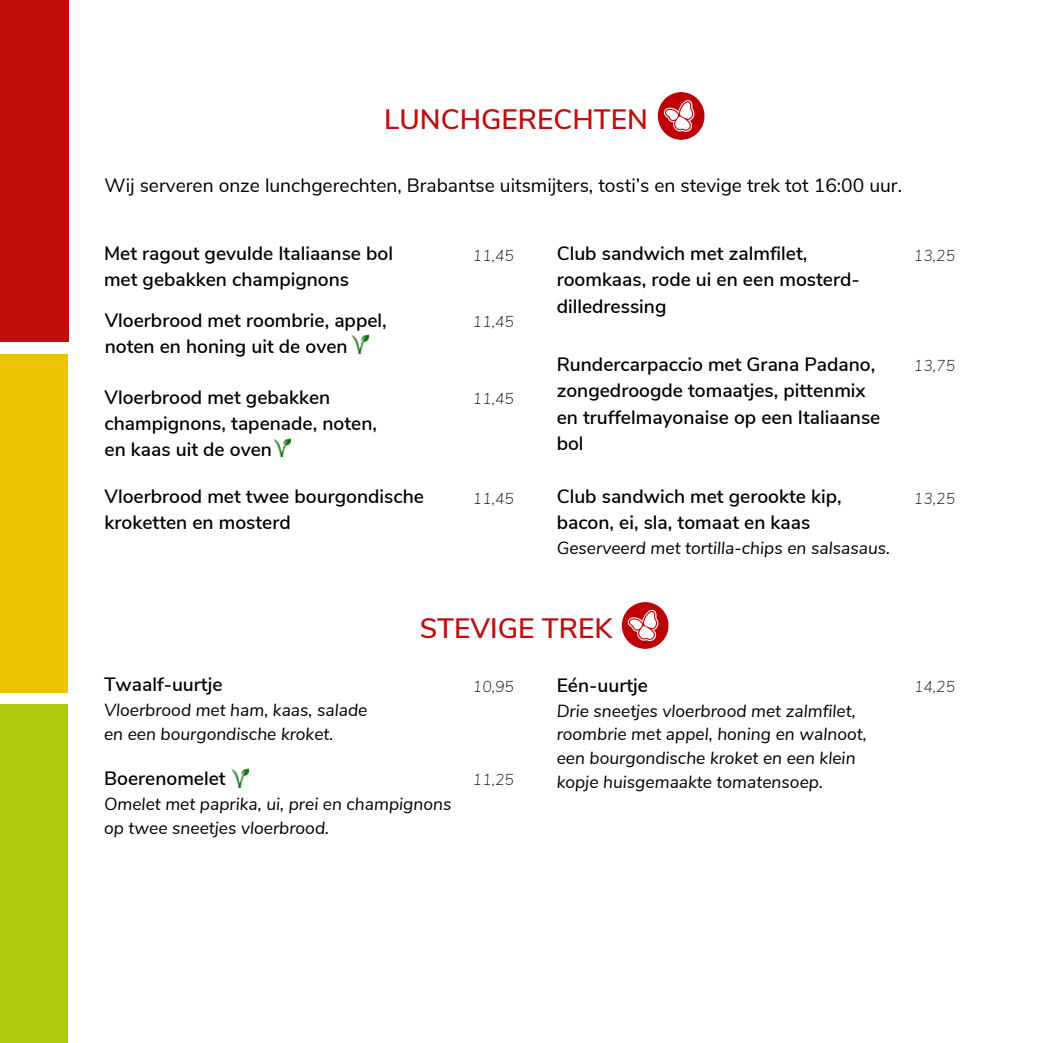
<style>
.page{position:relative;width:1042px;height:1043px;background:#fff}
.page>*{position:absolute;margin:0;border:0;box-sizing:border-box;transform-origin:0 0}
.t1{font:600 28px "Nunito Sans";color:#c00d0d}
.t2{font:600 19.25px/26.2px "Nunito Sans";color:#000}
.t3{font:19.25px "Nunito Sans";color:#000}
.t4{font:italic 17.5px/23.6px "Nunito Sans";color:#000}
.t5{font:italic 200 15.75px "Nunito Sans";color:#000}
</style>
<div class="page">
<img style="left:657px;top:92px;width:48px;height:48px">
<img style="left:621px;top:601px;width:48px;height:48px">
<div style="left:0;top:0;width:69px;height:342px;background:#c00d0d"></div>
<div style="left:0;top:354px;width:68px;height:338px;background:#ecc500"></div>
<div style="left:0;top:704px;width:68px;height:337px;background:#afca0b"></div>
<img style="left:351px;top:334px;width:17px;height:19px">
<img style="left:273px;top:438px;width:17px;height:18px">
<img style="left:232px;top:768px;width:17px;height:18px">
<h1 class="t1" style="left:384px;top:101px;width:265px">LUNCHGERECHTEN</h1>
<p class="t3" style="left:105px;top:172px;width:798px">Wij serveren onze lunchgerechten, Brabantse uitsmijters, tosti’s en stevige trek tot 16:00 uur.</p>
<p class="t2" style="left:104px;top:240px;width:290px">Met ragout gevulde Italiaanse bol met gebakken champignons</p>
<p class="t2" style="left:105px;top:307px;width:283px">Vloerbrood met roombrie, appel, noten en honing uit de oven</p>
<p class="t2" style="left:105px;top:384px;width:274px">Vloerbrood met gebakken champignons, tapenade, noten, en kaas uit de oven</p>
<p class="t2" style="left:105px;top:483px;width:321px">Vloerbrood met twee bourgondische kroketten en mosterd</p>
<p class="t5" style="left:473px;top:245px;width:43px">11,45</p>
<p class="t5" style="left:473px;top:311px;width:43px">11,45</p>
<p class="t5" style="left:473px;top:387px;width:43px">11,45</p>
<p class="t5" style="left:473px;top:487px;width:43px">11,45</p>
<p class="t2" style="left:556px;top:240px;width:304px">Club sandwich met zalmfilet, roomkaas, rode ui en een mosterd&shy;dilledressing</p>
<p class="t2" style="left:556px;top:351px;width:325px">Rundercarpaccio met Grana Padano, zongedroogde tomaatjes, pittenmix en truffelmayonaise op een Italiaanse bol</p>
<p class="t2" style="left:556px;top:483px;width:286px">Club sandwich met gerookte kip, bacon, ei, sla, tomaat en kaas</p>
<p class="t4" style="left:556px;top:536px;width:335px">Geserveerd met tortilla-chips en salsasaus.</p>
<p class="t5" style="left:913px;top:245px;width:43px">13,25</p>
<p class="t5" style="left:913px;top:355px;width:43px">13,75</p>
<p class="t5" style="left:913px;top:487px;width:43px">13,25</p>
<h1 class="t1" style="left:419px;top:610px;width:194px">STEVIGE TREK</h1>
<p class="t2" style="left:104px;top:671px;width:120px">Twaalf-uurtje</p>
<p class="t4" style="left:104px;top:698px;width:265px">Vloerbrood met ham, kaas, salade en een bourgondische kroket.</p>
<p class="t2" style="left:104px;top:765px;width:123px">Boerenomelet</p>
<p class="t4" style="left:104px;top:792px;width:349px">Omelet met paprika, ui, prei en champignons op twee sneetjes vloerbrood.</p>
<p class="t5" style="left:473px;top:676px;width:43px">10,95</p>
<p class="t5" style="left:473px;top:768px;width:43px">11,25</p>
<p class="t2" style="left:556px;top:672px;width:93px">Eén-uurtje</p>
<p class="t4" style="left:556px;top:699px;width:311px">Drie sneetjes vloerbrood met zalmfilet, roombrie met appel, honing en walnoot, een bourgondische kroket en een klein kopje huisgemaakte tomatensoep.</p>
<p class="t5" style="left:913px;top:676px;width:43px">14,25</p>
</div>
